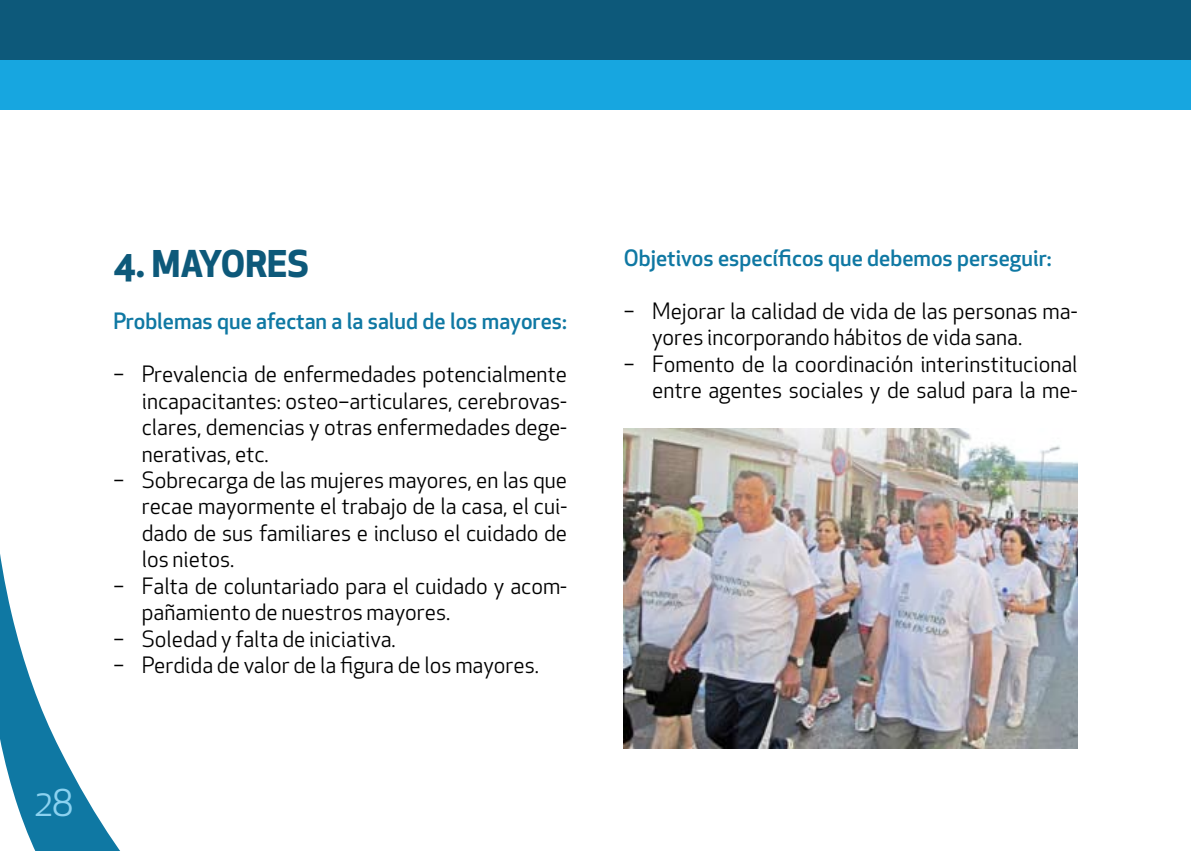
<style>
.page{position:relative;width:1191px;height:851px;background:#fff}
.page>*{position:absolute;margin:0;border:0;box-sizing:border-box;transform-origin:0 0}
.t1{font:700 36px "Apex New";color:#0d597a}
.t2{font:36px "Apex New";color:#8bd2f0}
.t3{font:22px "Apex New";color:#000}
.t4{font:500 22px "Apex New";color:#0f78a3}
</style>
<div class="page">
<svg style="left:0;top:554px;width:120px;height:296px"></svg>
<div style="left:0;top:33px;width:1191px;height:76px;background:#17a6e0"></div>
<div style="left:0;top:0;width:1191px;height:59px;background:#0d597a"></div>
<img style="left:624px;top:429px;width:453px;height:319px">
<h1 class="t1" style="left:113px;top:237px;width:197px">4. MAYORES</h1>
<p class="t4" style="left:113px;top:307px;width:455px">Problemas que afectan a la salud de los mayores:</p>
<p class="t3" style="left:113px;top:360px;width:455px">− Prevalencia de enfermedades potencialmente</p>
<p class="t3" style="left:142px;top:387px;width:427px">incapacitantes: osteo–articulares, cerebrovas-</p>
<p class="t3" style="left:142px;top:413px;width:427px">clares, demencias y otras enfermedades dege-</p>
<p class="t3" style="left:142px;top:439px;width:129px">nerativas, etc.</p>
<p class="t3" style="left:113px;top:466px;width:455px">− Sobrecarga de las mujeres mayores, en las que</p>
<p class="t3" style="left:142px;top:492px;width:427px">recae mayormente el trabajo de la casa, el cui-</p>
<p class="t3" style="left:142px;top:519px;width:427px">dado de sus familiares e incluso el cuidado de</p>
<p class="t3" style="left:142px;top:545px;width:94px">los nietos.</p>
<p class="t3" style="left:113px;top:571px;width:455px">− Falta de coluntariado para el cuidado y acom-</p>
<p class="t3" style="left:142px;top:598px;width:310px">pañamiento de nuestros mayores.</p>
<p class="t3" style="left:113px;top:624px;width:284px">− Soledad y falta de iniciativa.</p>
<p class="t3" style="left:113px;top:651px;width:427px">− Perdida de valor de la figura de los mayores.</p>
<h1 class="t2" style="left:35px;top:779px;width:40px">28</h1>
<p class="t4" style="left:624px;top:243px;width:429px">Objetivos específicos que debemos perseguir:</p>
<p class="t3" style="left:624px;top:297px;width:455px">− Mejorar la calidad de vida de las personas ma-</p>
<p class="t3" style="left:652px;top:323px;width:371px">yores incorporando hábitos de vida sana.</p>
<p class="t3" style="left:624px;top:350px;width:455px">− Fomento de la coordinación interinstitucional</p>
<p class="t3" style="left:652px;top:376px;width:427px">entre agentes sociales y de salud para la me-</p>
</div>
